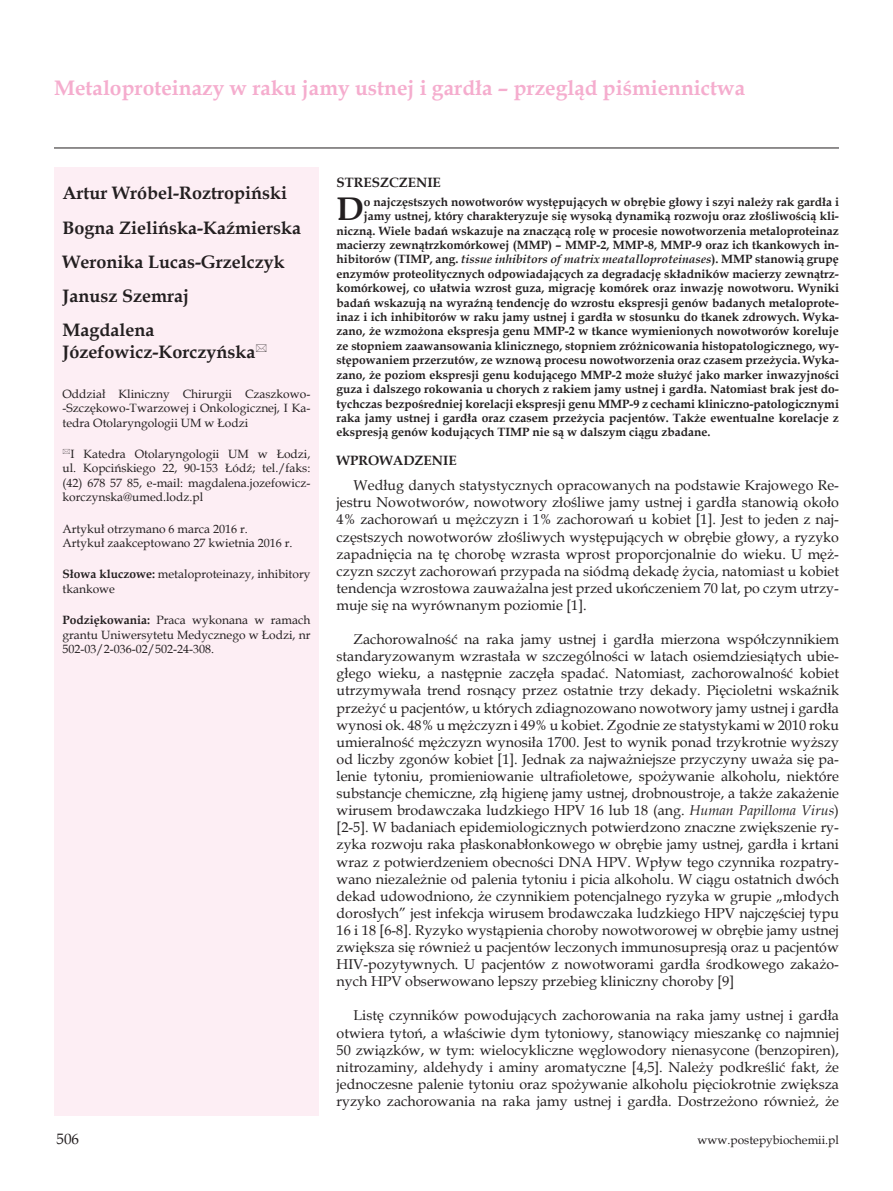
<style>
.page{position:relative;width:893px;height:1191px;background:#fff}
.page>*{position:absolute;margin:0;border:0;box-sizing:border-box;transform-origin:0 0}
._6_Streszczenie{font:700 32.7px "Book Antiqua";color:#231f20}
._1_Tytul{font:700 21px "Book Antiqua";color:#f5adce}
._2_Autor{font:700 18px/21.6px "Book Antiqua";color:#231f20}
.t1{font:15px "Book Antiqua";color:#231f20}
.Body_tekst{font:14.25px/17.1px "Book Antiqua";color:#231f20;text-align:justify}
.Tytul_1{font:700 13.5px "Book Antiqua";color:#231f20}
._6_Streszczenie-2{font:700 12px "Book Antiqua";color:#231f20}
._4_Adres_Mail{font:12px/14.4px "Book Antiqua";color:#231f20;text-align:justify}
._5_Skroty{font:12px/14.4px "Book Antiqua";color:#231f20}
._3_Adres{font:12px/14.4px "Book Antiqua";color:#231f20;text-align:justify}
._6_Streszczenie-3{font:italic 700 12px "Book Antiqua";color:#231f20}
.s1{font-weight:700}
.s2{font-style:normal}
.s3{font-style:italic}
</style>
<div class="page">
<hr style="left:54px;top:148px;width:785px;height:1px;background:#231f20">
<div style="left:54px;top:167px;width:265px;height:948px;background:#fdeef4"></div>
<p class="_1_Tytul" style="left:54px;top:73px;width:693px">Metaloproteinazy w raku jamy ustnej i gardła – przegląd piśmiennictwa</p>
<p class="_2_Autor" style="left:63px;top:182px;width:226px">Artur Wróbel-Roztropiński</p>
<p class="_2_Autor" style="left:63px;top:217px;width:240px">Bogna Zielińska-Kaźmierska</p>
<p class="_2_Autor" style="left:63px;top:251px;width:224px">Weronika Lucas-Grzelczyk</p>
<p class="_2_Autor" style="left:63px;top:285px;width:128px">Janusz Szemraj</p>
<p class="_2_Autor" style="left:63px;top:319px;width:194px">Magdalena<br>Józefowicz-Korczyńska</p>
<p class="_3_Adres" style="left:63px;top:386px;width:249px">Oddział Kliniczny Chirurgii Czaszkowo--Szczękowo-Twarzowej i Onkologicznej, I Ka&shy;tedra Otolaryngologii UM w Łodzi</p>
<p class="_4_Adres_Mail" style="left:63px;top:446px;width:249px;text-indent:8px">I Katedra Otolaryngologii UM w Łodzi, ul. Kopcińskiego 22, 90-153 Łódź; tel./faks: (42) 678 57 85, e-mail: magdalena.jozefowicz&shy;korczynska@umed.lodz.pl</p>
<p class="_5_Skroty" style="left:63px;top:521px;width:187px">Artykuł otrzymano 6 marca 2016 r.</p>
<p class="_4_Adres_Mail" style="left:63px;top:535px;width:232px">Artykuł zaakceptowano 27 kwietnia 2016 r.</p>
<p class="_5_Skroty" style="left:63px;top:567px;width:249px"><span class="s1">Słowa kluczowe:</span> metaloproteinazy, inhibitory tkankowe</p>
<p class="_5_Skroty" style="left:63px;top:612px;width:249px;text-align:justify"><span class="s1">Podziękowania:</span> Praca wykonana w ramach grantu Uniwersytetu Medycznego w Łodzi, nr 502-03/2-036-02/502-24-308.</p>
<p class="Tytul_1" style="left:337px;top:173px;width:106px">STRESZCZENIE</p>
<p class="_6_Streszczenie" style="left:337px;top:187px;width:29px">D</p>
<p class="_6_Streszczenie-2" style="left:364px;top:194px;width:477px">o najczęstszych nowotworów występujących w obrębie głowy i szyi należy rak gardła i</p>
<p class="_6_Streszczenie-2" style="left:364px;top:208px;width:477px">jamy ustnej, który charakteryzuje się wysoką dynamiką rozwoju oraz złośliwością kli-</p>
<p class="_6_Streszczenie-2" style="left:337px;top:222px;width:504px">niczną. Wiele badań wskazuje na znaczącą rolę w procesie nowotworzenia metaloproteinaz</p>
<p class="_6_Streszczenie-2" style="left:337px;top:237px;width:504px">macierzy zewnątrzkomórkowej (MMP) – MMP-2, MMP-8, MMP-9 oraz ich tkankowych in-</p>
<p class="_6_Streszczenie-3" style="left:337px;top:251px;width:504px"><span class="s2">hibitorów (TIMP, ang.</span> tissue inhibitors of matrix meatalloproteinases<span class="s2">). MMP stanowią grupę</span></p>
<p class="_6_Streszczenie-2" style="left:337px;top:266px;width:504px">enzymów proteolitycznych odpowiadających za degradację składników macierzy zewnątrz-</p>
<p class="_6_Streszczenie-2" style="left:337px;top:280px;width:504px">komórkowej, co ułatwia wzrost guza, migrację komórek oraz inwazję nowotworu. Wyniki</p>
<p class="_6_Streszczenie-2" style="left:337px;top:294px;width:504px">badań wskazują na wyraźną tendencję do wzrostu ekspresji genów badanych metaloprote-</p>
<p class="_6_Streszczenie-2" style="left:337px;top:309px;width:504px">inaz i ich inhibitorów w raku jamy ustnej i gardła w stosunku do tkanek zdrowych. Wyka-</p>
<p class="_6_Streszczenie-2" style="left:337px;top:323px;width:504px">zano, że wzmożona ekspresja genu MMP-2 w tkance wymienionych nowotworów koreluje</p>
<p class="_6_Streszczenie-2" style="left:337px;top:338px;width:504px">ze stopniem zaawansowania klinicznego, stopniem zróżnicowania histopatologicznego, wy-</p>
<p class="_6_Streszczenie-2" style="left:337px;top:352px;width:504px">stępowaniem przerzutów, ze wznową procesu nowotworzenia oraz czasem przeżycia. Wyka-</p>
<p class="_6_Streszczenie-2" style="left:337px;top:366px;width:504px">zano, że poziom ekspresji genu kodującego MMP-2 może służyć jako marker inwazyjności</p>
<p class="_6_Streszczenie-2" style="left:337px;top:381px;width:504px">guza i dalszego rokowania u chorych z rakiem jamy ustnej i gardła. Natomiast brak jest do-</p>
<p class="_6_Streszczenie-2" style="left:337px;top:395px;width:504px">tychczas bezpośredniej korelacji ekspresji genu MMP-9 z cechami kliniczno-patologicznymi</p>
<p class="_6_Streszczenie-2" style="left:337px;top:410px;width:504px">raka jamy ustnej i gardła oraz czasem przeżycia pacjentów. Także ewentualne korelacje z</p>
<p class="_6_Streszczenie-2" style="left:337px;top:424px;width:375px">ekspresją genów kodujących TIMP nie są w dalszym ciągu zbadane.</p>
<p class="Tytul_1" style="left:337px;top:451px;width:121px">WPROWADZENIE</p>
<p class="Body_tekst" style="left:337px;top:476px;width:504px;text-indent:17px">Według danych statystycznych opracowanych na podstawie Krajowego Re&shy;jestru Nowotworów, nowotwory złośliwe jamy ustnej i gardła stanowią około 4% zachorowań u mężczyzn i 1% zachorowań u kobiet [1]. Jest to jeden z naj&shy;częstszych nowotworów złośliwych występujących w obrębie głowy, a ryzyko zapadnięcia na tę chorobę wzrasta wprost proporcjonalnie do wieku. U męż&shy;czyzn szczyt zachorowań przypada na siódmą dekadę życia, natomiast u kobiet tendencja wzrostowa zauważalna jest przed ukończeniem 70 lat, po czym utrzy&shy;muje się na wyrównanym poziomie [1].</p>
<p class="Body_tekst" style="left:337px;top:630px;width:504px;text-indent:17px">Zachorowalność na raka jamy ustnej i gardła mierzona współczynnikiem standaryzowanym wzrastała w szczególności w latach osiemdziesiątych ubie&shy;głego wieku, a następnie zaczęła spadać. Natomiast, zachorowalność kobiet utrzymywała trend rosnący przez ostatnie trzy dekady. Pięcioletni wskaźnik przeżyć u pacjentów, u których zdiagnozowano nowotwory jamy ustnej i gardła wynosi ok. 48% u mężczyzn i 49% u kobiet. Zgodnie ze statystykami w 2010 roku umieralność mężczyzn wynosiła 1700. Jest to wynik ponad trzykrotnie wyższy od liczby zgonów kobiet [1]. Jednak za najważniejsze przyczyny uważa się pa&shy;lenie tytoniu, promieniowanie ultrafioletowe, spożywanie alkoholu, niektóre substancje chemiczne, złą higienę jamy ustnej, drobnoustroje, a także zakażenie wirusem brodawczaka ludzkiego HPV 16 lub 18 (ang. <span class="s3">Human Papilloma Virus</span>) [2-5]. W badaniach epidemiologicznych potwierdzono znaczne zwiększenie ry&shy;zyka rozwoju raka płaskonabłonkowego w obrębie jamy ustnej, gardła i krtani wraz z potwierdzeniem obecności DNA HPV. Wpływ tego czynnika rozpatry&shy;wano niezależnie od palenia tytoniu i picia alkoholu. W ciągu ostatnich dwóch dekad udowodniono, że czynnikiem potencjalnego ryzyka w grupie „młodych dorosłych” jest infekcja wirusem brodawczaka ludzkiego HPV najczęściej typu 16 i 18 [6-8]. Ryzyko wystąpienia choroby nowotworowej w obrębie jamy ustnej zwiększa się również u pacjentów leczonych immunosupresją oraz u pacjentów HIV-pozytywnych. U pacjentów z nowotworami gardła środkowego zakażo&shy;nych HPV obserwowano lepszy przebieg kliniczny choroby [9]</p>
<p class="Body_tekst" style="left:337px;top:1006px;width:504px;text-indent:17px">Listę czynników powodujących zachorowania na raka jamy ustnej i gardła otwiera tytoń, a właściwie dym tytoniowy, stanowiący mieszankę co najmniej 50 związków, w tym: wielocykliczne węglowodory nienasycone (benzopiren), nitrozaminy, aldehydy i aminy aromatyczne [4,5]. Należy podkreślić fakt, że jednoczesne palenie tytoniu oraz spożywanie alkoholu pięciokrotnie zwiększa ryzyko zachorowania na raka jamy ustnej i gardła. Dostrzeżono również, że</p>
<p class="t1" style="left:57px;top:1128px;width:24px">506</p>
<p class="_4_Adres_Mail" style="left:697px;top:1132px;width:143px">www.postepybiochemii.pl</p>
</div>
